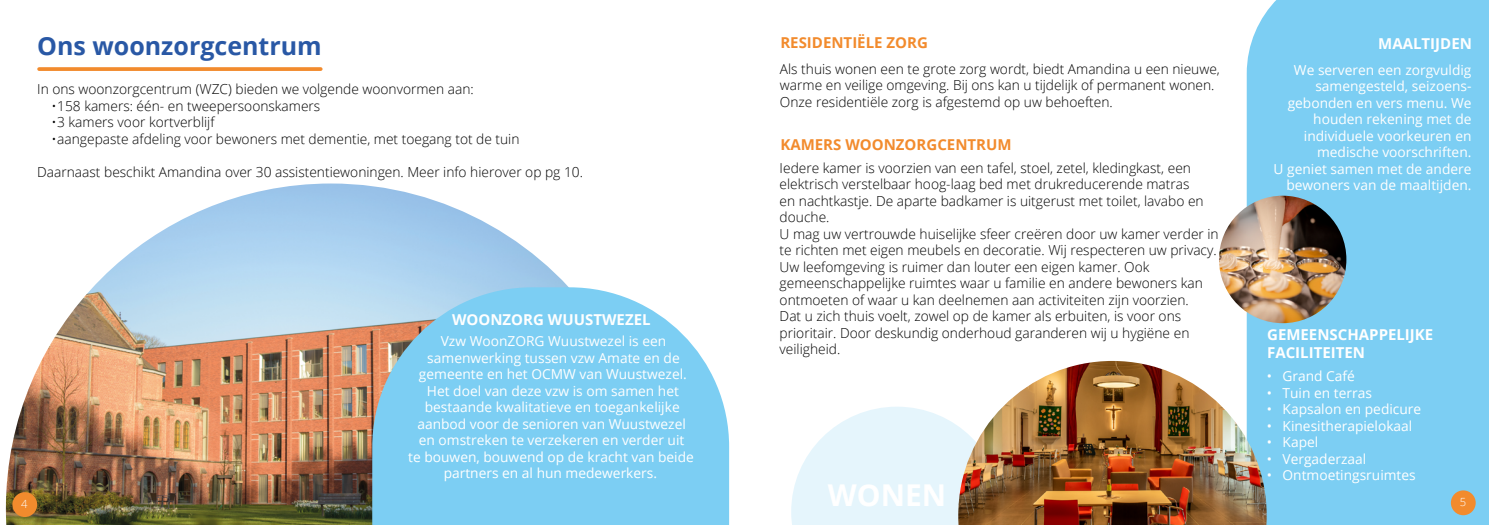
<style>
.page{position:relative;width:1489px;height:525px;background:#fff}
.page>*{position:absolute;margin:0;border:0;box-sizing:border-box;transform-origin:0 0}
.t1{font:700 30px "Open Sans";color:#fff}
.t2{font:700 25px "Open Sans";color:#2958a5}
.t3{font:700 15px/18px "Open Sans";color:#fff}
.t4{font:700 15px "Open Sans";color:#f28b2d}
.t5{font:300 13.75px/16.5px "Open Sans";color:#000}
.t6{font:13.75px/16.5px "Open Sans";color:#fff;text-align:right}
.t7{font:300 11.25px "Open Sans";color:#fff}
</style>
<div class="page">
<svg style="left:791px;top:407px;width:167px;height:117px;background:#e8f6fc"></svg>
<img style="left:6px;top:183px;width:563px;height:341px">
<svg style="left:39px;top:67px;width:282px;height:4px"></svg>
<div style="left:1246px;top:0;width:242px;height:524px;background:#7ccef3"></div>
<img style="left:958px;top:361px;width:308px;height:163px">
<div style="left:1450px;top:490px;width:25px;height:25px;background:#f28b2d;border-radius:50%"></div>
<div style="left:12px;top:492px;width:25px;height:24px;background:#f28b2d;border-radius:50%"></div>
<img style="left:1218px;top:195px;width:128px;height:128px;border-radius:64px">
<svg style="left:372px;top:287px;width:357px;height:237px;background:#84caea"></svg>
<p class="t7" style="left:21px;top:496px;width:8px">4</p>
<h2 class="t2" style="left:37px;top:28px;width:286px">Ons woonzorgcentrum</h2>
<p class="t4" style="left:780px;top:32px;width:149px">RESIDENTIËLE ZORG</p>
<p class="t3" style="left:1378px;top:34px;width:95px">MAALTIJDEN</p>
<p class="t5" style="left:37px;top:80px;width:438px">In ons woonzorgcentrum (WZC) bieden we volgende woonvormen aan:</p>
<p class="t5" style="left:51px;top:97px;width:270px">•158 kamers: één- en tweepersoonskamers</p>
<p class="t5" style="left:51px;top:113px;width:165px">•3 kamers voor kortverblijf</p>
<p class="t5" style="left:51px;top:130px;width:469px">•aangepaste afdeling voor bewoners met dementie, met toegang tot de tuin</p>
<p class="t5" style="left:37px;top:163px;width:547px">Daarnaast beschikt Amandina over 30 assistentiewoningen. Meer info hierover op pg 10.</p>
<p class="t3" style="left:452px;top:310px;width:200px">WOONZORG WUUSTWEZEL</p>
<p class="t6" style="left:408px;top:332px;width:287px;text-align:center">Vzw WoonZORG Wuustwezel is een samenwerking tussen vzw Amate en de gemeente en het OCMW van Wuustwezel.<br>Het doel van deze vzw is om samen het bestaande kwalitatieve en toegankelijke aanbod voor de senioren van Wuustwezel en omstreken te verzekeren en verder uit<br>te bouwen, bouwend op de kracht van beide partners en al hun medewerkers.</p>
<p class="t5" style="left:780px;top:60px;width:441px">Als thuis wonen een te grote zorg wordt, biedt Amandina u een nieuwe, warme en veilige omgeving. Bij ons kan u tijdelijk of permanent wonen.<br>Onze residentiële zorg is afgestemd op uw behoeften.</p>
<p class="t6" style="left:1273px;top:61px;width:199px">We serveren een zorgvuldig samengesteld, seizoens&shy;gebonden en vers menu. We houden rekening met de individuele voorkeuren en medische voorschriften.<br>U geniet samen met de andere bewoners van de maaltijden.</p>
<p class="t4" style="left:780px;top:133px;width:233px">KAMERS WOONZORGCENTRUM</p>
<p class="t5" style="left:779px;top:159px;width:440px">Iedere kamer is voorzien van een tafel, stoel, zetel, kledingkast, een elektrisch verstelbaar hoog-laag bed met drukreducerende matras<br>en nachtkastje. De aparte badkamer is uitgerust met toilet, lavabo en douche.<br>U mag uw vertrouwde huiselijke sfeer creëren door uw kamer verder in te richten met eigen meubels en decoratie. Wij respecteren uw privacy.<br>Uw leefomgeving is ruimer dan louter een eigen kamer. Ook gemeenschappelijke ruimtes waar u familie en andere bewoners kan ontmoeten of waar u kan deelnemen aan activiteiten zijn voorzien.<br>Dat u zich thuis voelt, zowel op de kamer als erbuiten, is voor ons prioritair. Door deskundig onderhoud garanderen wij u hygiëne en veiligheid.</p>
<p class="t3" style="left:1266px;top:325px;width:168px">GEMEENSCHAPPELIJKE<br>FACILITEITEN</p>
<h1 class="t1" style="left:827px;top:474px;width:120px">WONEN</h1>
<p class="t6" style="left:1266px;top:367px;width:90px">• Grand Café</p>
<p class="t6" style="left:1266px;top:384px;width:107px">• Tuin en terras</p>
<p class="t6" style="left:1266px;top:400px;width:156px">• Kapsalon en pedicure</p>
<p class="t6" style="left:1266px;top:417px;width:147px">• Kinesitherapielokaal</p>
<p class="t6" style="left:1266px;top:433px;width:53px">• Kapel</p>
<p class="t6" style="left:1266px;top:450px;width:101px">• Vergaderzaal</p>
<p class="t6" style="left:1266px;top:466px;width:151px">• Ontmoetingsruimtes</p>
<p class="t7" style="left:1459px;top:494px;width:8px">5</p>
</div>
